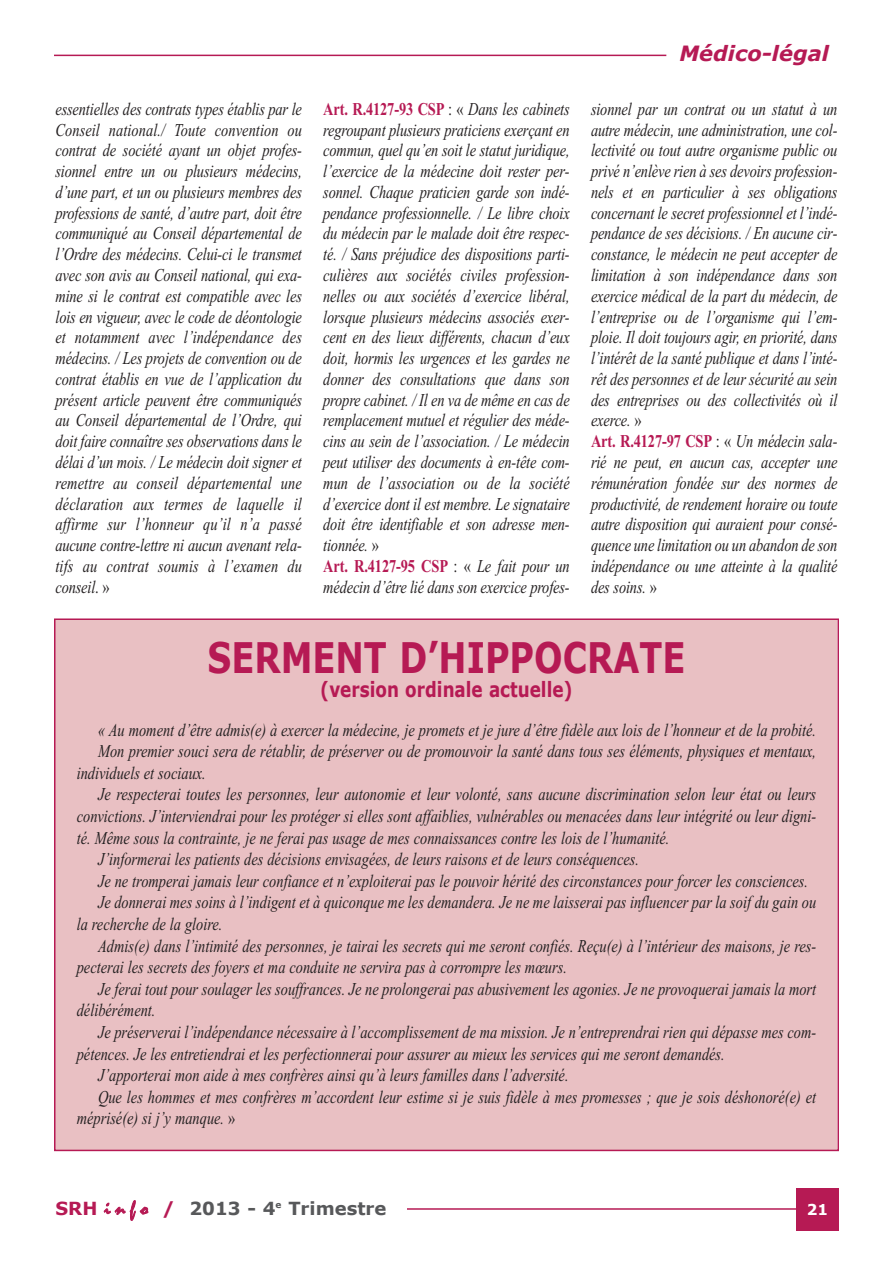
<style>
.page{position:relative;width:893px;height:1263px;background:#fff}
.page>*{position:absolute;margin:0;border:0;box-sizing:border-box;transform-origin:0 0}
.t1{font:700 42px "Verdana";color:#b61a54;scale:.8 1}
.t2{font:700 21px "Verdana";color:#b61a54;scale:.8 1}
.t3{font:italic 700 21px "Verdana";color:#b61a54}
.t4{font:italic 18px/20.9px "Times New Roman";letter-spacing:-.005em;color:#231f20;scale:.8 1}
.t5{font:700 18px "Verdana";color:#57585a}
.t6{font:700 15px "Verdana";color:#fff}
.s1{font-style:normal}
.s2{font-weight:700;font-style:normal;color:#b61a54}
.s3{color:#b61a54}
.s4{font-family:"Mistral";font-weight:400;font-size:21px;color:#b61a54}
</style>
<div class="page">
<div style="left:796px;top:1188px;width:43px;height:43px;background:#b61a54"></div>
<hr style="left:335px;top:1208px;width:461px;height:2px;background:#b61a54">
<div style="left:54px;top:1186px;width:353px;height:44px;background:#fff"></div>
<hr style="left:54px;top:55px;width:612px;height:1px;background:#b61a54">
<div style="left:56px;top:620px;width:781px;height:530px;background:#e9c0c3"></div>
<p class="t3" style="left:679px;top:40px;width:151px">Médico-légal</p>
<p class="t4" style="left:55px;top:98px;width:310px;text-align:justify">essentielles des contrats types établis par le Conseil national./ Toute convention ou contrat de société ayant un objet profes&shy;sionnel entre un ou plusieurs médecins, d’une part, et un ou plusieurs membres des professions de santé, d’autre part, doit être communiqué au Conseil départemental de l’Ordre des médecins. Celui-ci le transmet avec son avis au Conseil national, qui exa&shy;mine si le contrat est compatible avec les lois en vigueur, avec le code de déontologie et notamment avec l’indépendance des médecins. / Les projets de convention ou de contrat établis en vue de l’application du présent article peuvent être communiqués au Conseil départemental de l’Ordre, qui doit faire connaître ses observations dans le délai d’un mois. / Le médecin doit signer et remettre au conseil départemental une déclaration aux termes de laquelle il affirme sur l’honneur qu’il n’a passé aucune contre-lettre ni aucun avenant rela&shy;tifs au contrat soumis à l’examen du conseil<span class="s1">. »</span></p>
<p class="t4" style="left:323px;top:98px;width:310px"><span class="s2">Art. R.4127-93 CSP</span> <span class="s1">: «</span> Dans les cabinets regroupant plusieurs praticiens exerçant en commun, quel qu’en soit le statut juridique, l’exercice de la médecine doit rester per&shy;sonnel. Chaque praticien garde son indé&shy;pendance professionnelle. / Le libre choix du médecin par le malade doit être respec&shy;té. / Sans préjudice des dispositions parti&shy;culières aux sociétés civiles profession&shy;nelles ou aux sociétés d’exercice libéral, lorsque plusieurs médecins associés exer&shy;cent en des lieux différents, chacun d’eux doit, hormis les urgences et les gardes ne donner des consultations que dans son propre cabinet. / Il en va de même en cas de remplacement mutuel et régulier des méde&shy;cins au sein de l’association. / Le médecin peut utiliser des documents à en-tête com&shy;mun de l’association ou de la société d’exercice dont il est membre. Le signataire doit être identifiable et son adresse men&shy;tionnée. <span class="s1">»<br></span><span class="s2">Art. R.4127-95 CSP</span> <span class="s1">: «</span> Le fait pour un médecin d’être lié dans son exercice profes-</p>
<p class="t4" style="left:591px;top:98px;width:310px">sionnel par un contrat ou un statut à un autre médecin, une administration, une col&shy;lectivité ou tout autre organisme public ou privé n’enlève rien à ses devoirs profession&shy;nels et en particulier à ses obligations concernant le secret professionnel et l’indé&shy;pendance de ses décisions. / En aucune cir&shy;constance, le médecin ne peut accepter de limitation à son indépendance dans son exercice médical de la part du médecin, de l’entreprise ou de l’organisme qui l’em&shy;ploie. Il doit toujours agir, en priorité, dans l’intérêt de la santé publique et dans l’inté&shy;rêt des personnes et de leur sécurité au sein des entreprises ou des collectivités où il exerce. <span class="s1">»<br></span><span class="s2">Art. R.4127-97 CSP</span> <span class="s1">: «</span> Un médecin sala&shy;rié ne peut, en aucun cas, accepter une rémunération fondée sur des normes de productivité, de rendement horaire ou toute autre disposition qui auraient pour consé&shy;quence une limitation ou un abandon de son indépendance ou une atteinte à la qualité des soins. <span class="s1">»</span></p>
<h1 class="t1" style="left:208px;top:631px;width:599px">SERMENT D’HIPPOCRATE</h1>
<p class="t2" style="left:320px;top:676px;width:317px">(version ordinale actuelle)</p>
<p class="t4" style="left:98px;top:719px;width:899px">« Au moment d’être admis(e) à exercer la médecine, je promets et je jure d’être fidèle aux lois de l’honneur et de la probité.</p>
<p class="t4" style="left:98px;top:740px;width:899px">Mon premier souci sera de rétablir, de préserver ou de promouvoir la santé dans tous ses éléments, physiques et mentaux,</p>
<p class="t4" style="left:77px;top:762px;width:163px">individuels et sociaux.</p>
<p class="t4" style="left:98px;top:784px;width:899px">Je respecterai toutes les personnes, leur autonomie et leur volonté, sans aucune discrimination selon leur état ou leurs</p>
<p class="t4" style="left:77px;top:805px;width:926px">convictions. J’interviendrai pour les protéger si elles sont affaiblies, vulnérables ou menacées dans leur intégrité ou leur digni-</p>
<p class="t4" style="left:77px;top:827px;width:742px">té. Même sous la contrainte, je ne ferai pas usage de mes connaissances contre les lois de l’humanité.</p>
<p class="t4" style="left:98px;top:848px;width:678px">J’informerai les patients des décisions envisagées, de leurs raisons et de leurs conséquences.</p>
<p class="t4" style="left:98px;top:870px;width:889px">Je ne tromperai jamais leur confiance et n’exploiterai pas le pouvoir hérité des circonstances pour forcer les consciences.</p>
<p class="t4" style="left:98px;top:892px;width:899px">Je donnerai mes soins à l’indigent et à quiconque me les demandera. Je ne me laisserai pas influencer par la soif du gain ou</p>
<p class="t4" style="left:77px;top:913px;width:184px">la recherche de la gloire.</p>
<p class="t4" style="left:98px;top:935px;width:899px">Admis(e) dans l’intimité des personnes, je tairai les secrets qui me seront confiés. Reçu(e) à l’intérieur des maisons, je res-</p>
<p class="t4" style="left:77px;top:956px;width:614px">pecterai les secrets des foyers et ma conduite ne servira pas à corrompre les mœurs.</p>
<p class="t4" style="left:98px;top:978px;width:899px">Je ferai tout pour soulager les souffrances. Je ne prolongerai pas abusivement les agonies. Je ne provoquerai jamais la mort</p>
<p class="t4" style="left:77px;top:1000px;width:100px">délibérément.</p>
<p class="t4" style="left:98px;top:1021px;width:899px">Je préserverai l’indépendance nécessaire à l’accomplissement de ma mission. Je n’entreprendrai rien qui dépasse mes com-</p>
<p class="t4" style="left:77px;top:1043px;width:812px">pétences. Je les entretiendrai et les perfectionnerai pour assurer au mieux les services qui me seront demandés.</p>
<p class="t4" style="left:98px;top:1064px;width:590px">J’apporterai mon aide à mes confrères ainsi qu’à leurs familles dans l’adversité.</p>
<p class="t4" style="left:98px;top:1086px;width:899px">Que les hommes et mes confrères m’accordent leur estime si je suis fidèle à mes promesses ; que je sois déshonoré(e) et</p>
<p class="t4" style="left:77px;top:1108px;width:200px">méprisé(e) si j’y manque. <span class="s1">»</span></p>
<p class="t5" style="left:56px;top:1196px;width:332px"><span class="s3">SRH</span> <span class="s4">i n f o</span> <span class="s3">/</span> 2013 - 4<sup>e</sup> Trimestre</p>
<p class="t6" style="left:807px;top:1200px;width:23px">21</p>
</div>
